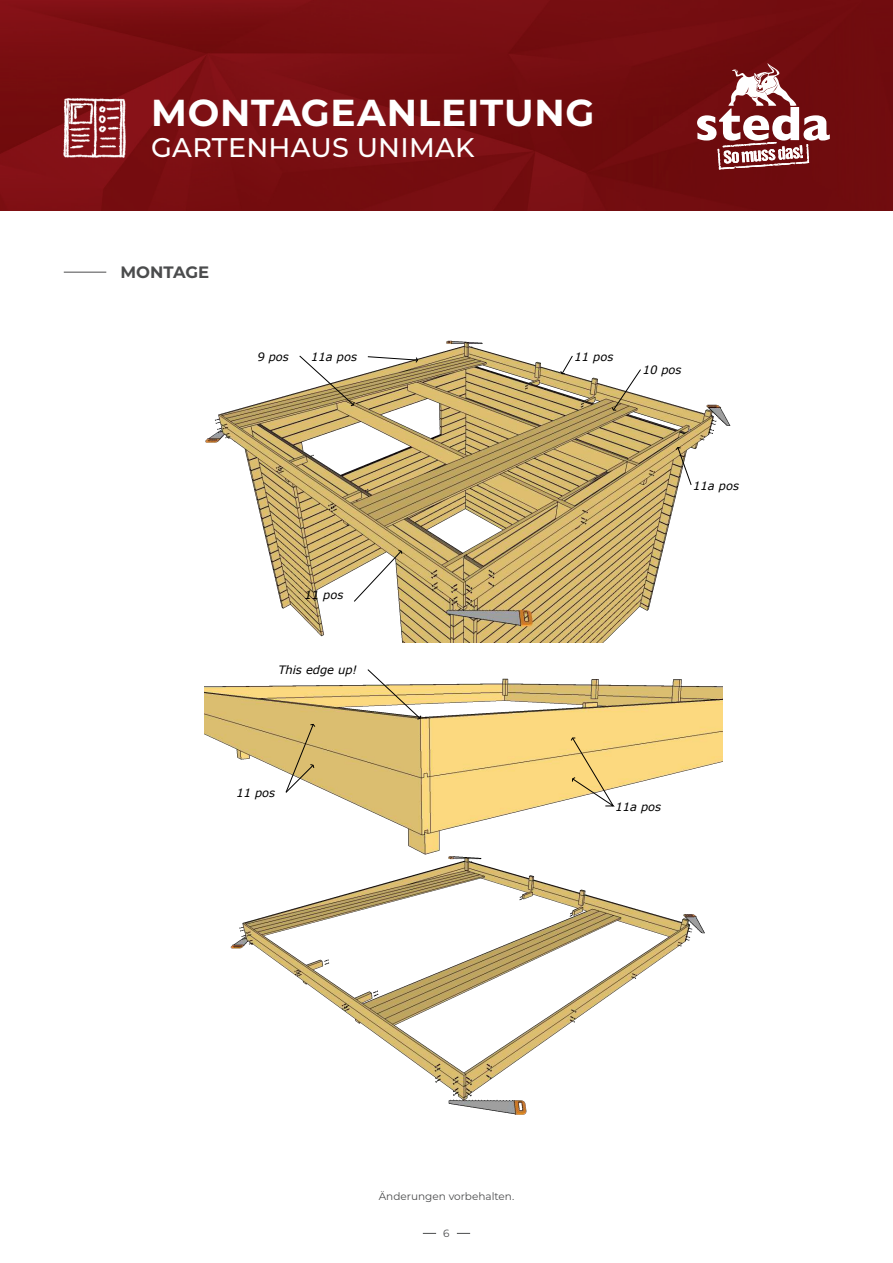
<style>
.page{position:relative;width:893px;height:1263px;background:#fff}
.page>*{position:absolute;margin:0;border:0;box-sizing:border-box;transform-origin:0 0}
.t1{font:700 37.5px "Montserrat";letter-spacing:.02em;color:#fff}
.t2{font:500 27px "Montserrat";letter-spacing:.01em;color:#fff}
.t3{font:700 16.5px "Montserrat";color:#4b4c4d}
.t4{font:italic 11.55px "Verdana";letter-spacing:-.005em;color:#000}
.t5{font:10.5px "Montserrat";color:#4b4c4d}
</style>
<div class="page">
<img style="left:0;top:0;width:893px;height:211px">
<svg style="left:698px;top:63px;width:131px;height:106px"></svg>
<img style="left:64px;top:97px;width:62px;height:64px">
<svg style="left:423px;top:1233px;width:13px;height:1px"></svg>
<svg style="left:457px;top:1233px;width:13px;height:1px"></svg>
<img style="left:204px;top:642px;width:518px;height:190px">
<img style="left:230px;top:832px;width:475px;height:283px">
<img style="left:205px;top:340px;width:526px;height:302px">
<svg style="left:612px;top:369px;width:29px;height:42px"></svg>
<svg style="left:299px;top:355px;width:56px;height:51px"></svg>
<svg style="left:367px;top:356px;width:51px;height:7px"></svg>
<svg style="left:675px;top:447px;width:17px;height:38px"></svg>
<svg style="left:560px;top:355px;width:13px;height:19px"></svg>
<svg style="left:354px;top:550px;width:49px;height:52px"></svg>
<svg style="left:285px;top:724px;width:31px;height:69px"></svg>
<svg style="left:570px;top:737px;width:45px;height:70px"></svg>
<svg style="left:367px;top:669px;width:54px;height:51px"></svg>
<hr style="left:64px;top:272px;width:42px;height:1px;background:#4b4c4d">
<h1 class="t1" style="left:151px;top:86px;width:445px">MONTAGEANLEITUNG</h1>
<h2 class="t2" style="left:151px;top:128px;width:325px">GARTENHAUS UNIMAK</h2>
<h3 class="t3" style="left:120px;top:260px;width:90px">MONTAGE</h3>
<p class="t4" style="left:257px;top:348px;width:33px">9 pos</p>
<p class="t4" style="left:311px;top:349px;width:47px">11a pos</p>
<p class="t4" style="left:305px;top:587px;width:40px">11 pos</p>
<p class="t4" style="left:278px;top:662px;width:80px">This edge up!</p>
<p class="t4" style="left:575px;top:348px;width:40px">11 pos</p>
<p class="t4" style="left:643px;top:362px;width:40px">10 pos</p>
<p class="t4" style="left:693px;top:477px;width:47px">11a pos</p>
<p class="t4" style="left:236px;top:785px;width:40px">11 pos</p>
<p class="t4" style="left:615px;top:798px;width:47px">11a pos</p>
<p class="t5" style="left:379px;top:1189px;width:137px">Änderungen vorbehalten.</p>
<p class="t5" style="left:443px;top:1225px;width:8px">6</p>
</div>
